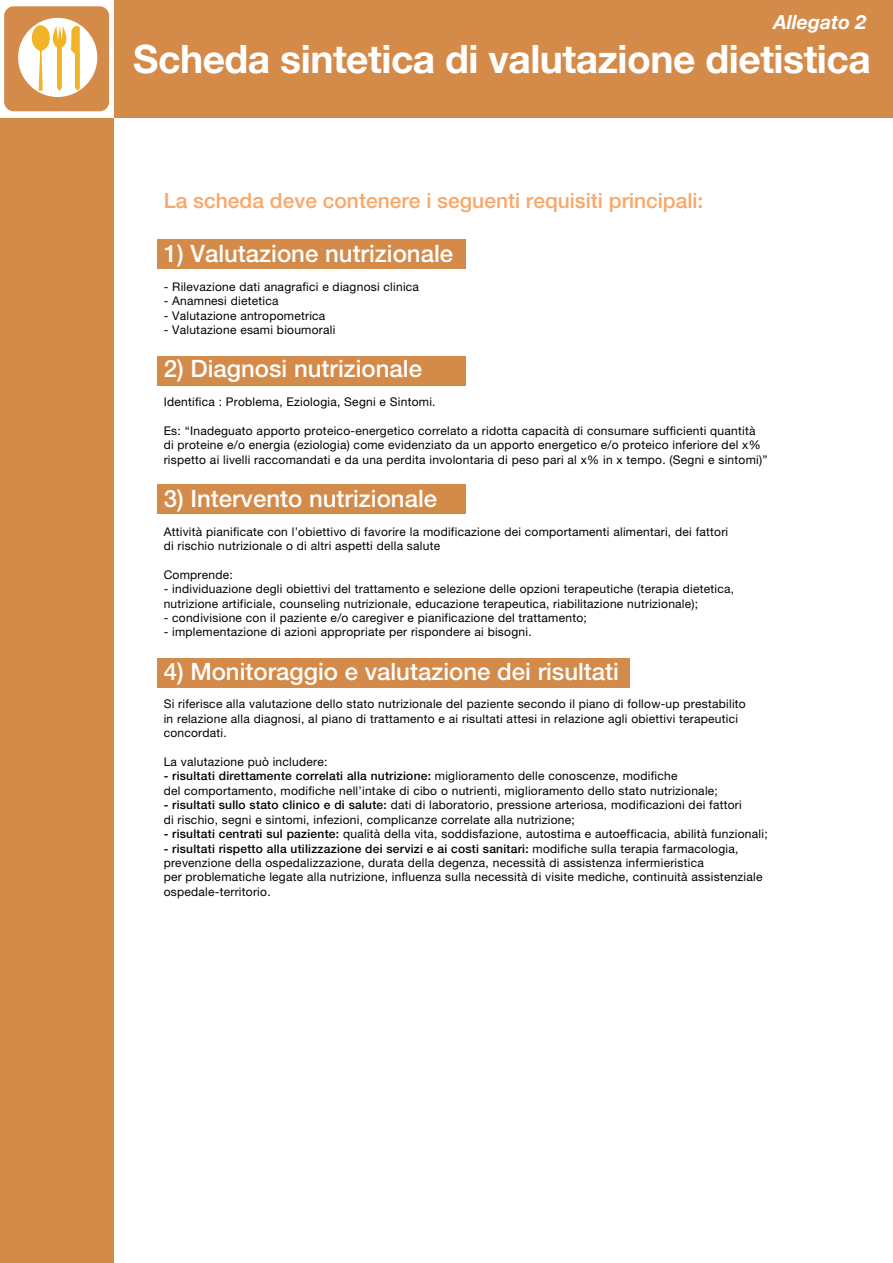
<style>
.page{position:relative;width:893px;height:1263px;background:#fff}
.page>*{position:absolute;margin:0;border:0;box-sizing:border-box;transform-origin:0 0}
.t1{font:700 39px "Helvetica Neue";letter-spacing:-.01em;color:#fff}
.t2{font:500 24px "Helvetica Neue";color:#fff}
.t3{font:500 21px "Helvetica Neue";color:#f9a768}
.t4{font:italic 700 19.5px "Helvetica Neue";color:#fff}
.t5{font:12px/14.4px "Helvetica Neue";letter-spacing:.02em;color:#000}
.s1{font-weight:500}
</style>
<div class="page">
<div style="left:0;top:0;width:893px;height:118px;background:#d48a49"></div>
<div style="left:0;top:0;width:113px;height:1263px;background:#d48a49"></div>
<div style="left:0;top:0;width:113px;height:118px;background:#fff"></div>
<div style="left:4px;top:6px;width:105px;height:105px;background:#d48a49;border-radius:10px"></div>
<div style="left:18px;top:18px;width:79px;height:79px;background:#fff;border-radius:50%"></div>
<svg style="left:32px;top:23px;width:48px;height:71px"></svg>
<div style="left:157px;top:239px;width:309px;height:30px;background:#d48a49"></div>
<div style="left:157px;top:356px;width:309px;height:30px;background:#d48a49"></div>
<div style="left:157px;top:485px;width:309px;height:29px;background:#d48a49"></div>
<div style="left:157px;top:659px;width:472px;height:29px;background:#d48a49"></div>
<h3 class="t4" style="left:773px;top:10px;width:94px">Allegato 2</h3>
<h1 class="t1" style="left:133px;top:35px;width:739px">Scheda sintetica di valutazione dietistica</h1>
<h3 class="t3" style="left:164px;top:188px;width:541px">La scheda deve contenere i seguenti requisiti principali:</h3>
<h2 class="t2" style="left:164px;top:239px;width:291px">1) Valutazione nutrizionale</h2>
<p class="t5" style="left:164px;top:279px;width:257px">- Rilevazione dati anagrafici e diagnosi clinica</p>
<p class="t5" style="left:164px;top:294px;width:116px">- Anamnesi dietetica</p>
<p class="t5" style="left:164px;top:308px;width:163px">- Valutazione antropometrica</p>
<p class="t5" style="left:164px;top:322px;width:173px">- Valutazione esami bioumorali</p>
<h2 class="t2" style="left:164px;top:354px;width:260px">2) Diagnosi nutrizionale</h2>
<p class="t5" style="left:164px;top:394px;width:273px">Identifica : Problema, Eziologia, Segni e Sintomi.</p>
<p class="t5" style="left:164px;top:423px;width:605px">Es: “Inadeguato apporto proteico-energetico correlato a ridotta capacità di consumare sufficienti quantità di proteine e/o energia (eziologia) come evidenziato da un apporto energetico e/o proteico inferiore del x% rispetto ai livelli raccomandati e da una perdita involontaria di peso pari al x% in x tempo. (Segni e sintomi)”</p>
<h2 class="t2" style="left:164px;top:484px;width:275px">3) Intervento nutrizionale</h2>
<p class="t5" style="left:164px;top:524px;width:566px">Attività pianificate con l’obiettivo di favorire la modificazione dei comportamenti alimentari, dei fattori di rischio nutrizionale o di altri aspetti della salute</p>
<p class="t5" style="left:164px;top:567px;width:71px">Comprende:</p>
<p class="t5" style="left:164px;top:582px;width:572px">- individuazione degli obiettivi del trattamento e selezione delle opzioni terapeutiche (terapia dietetica, nutrizione artificiale, counseling nutrizionale, educazione terapeutica, riabilitazione nutrizionale);</p>
<p class="t5" style="left:164px;top:610px;width:425px">- condivisione con il paziente e/o caregiver e pianificazione del trattamento;</p>
<p class="t5" style="left:164px;top:625px;width:369px">- implementazione di azioni appropriate per rispondere ai bisogni.</p>
<h2 class="t2" style="left:164px;top:657px;width:457px">4) Monitoraggio e valutazione dei risultati</h2>
<p class="t5" style="left:164px;top:697px;width:584px">Si riferisce alla valutazione dello stato nutrizionale del paziente secondo il piano di follow-up prestabilito in relazione alla diagnosi, al piano di trattamento e ai risultati attesi in relazione agli obiettivi terapeutici concordati.</p>
<p class="t5" style="left:164px;top:754px;width:165px">La valutazione può includere:</p>
<p class="t5" style="left:164px;top:769px;width:556px"><span class="s1">- risultati direttamente correlati alla nutrizione:</span> miglioramento delle conoscenze, modifiche<br>del comportamento, modifiche nell’intake di cibo o nutrienti, miglioramento dello stato nutrizionale;</p>
<p class="t5" style="left:164px;top:798px;width:580px"><span class="s1">- risultati sullo stato clinico e di salute:</span> dati di laboratorio, pressione arteriosa, modificazioni dei fattori di rischio, segni e sintomi, infezioni, complicanze correlate alla nutrizione;</p>
<p class="t5" style="left:164px;top:826px;width:605px"><span class="s1">- risultati centrati sul paziente:</span> qualità della vita, soddisfazione, autostima e autoefficacia, abilità funzionali;</p>
<p class="t5" style="left:164px;top:841px;width:600px"><span class="s1">- risultati rispetto alla utilizzazione dei servizi e ai costi sanitari:</span> modifiche sulla terapia farmacologia, prevenzione della ospedalizzazione, durata della degenza, necessità di assistenza infermieristica<br>per problematiche legate alla nutrizione, influenza sulla necessità di visite mediche, continuità assistenziale ospedale-territorio.</p>
</div>
